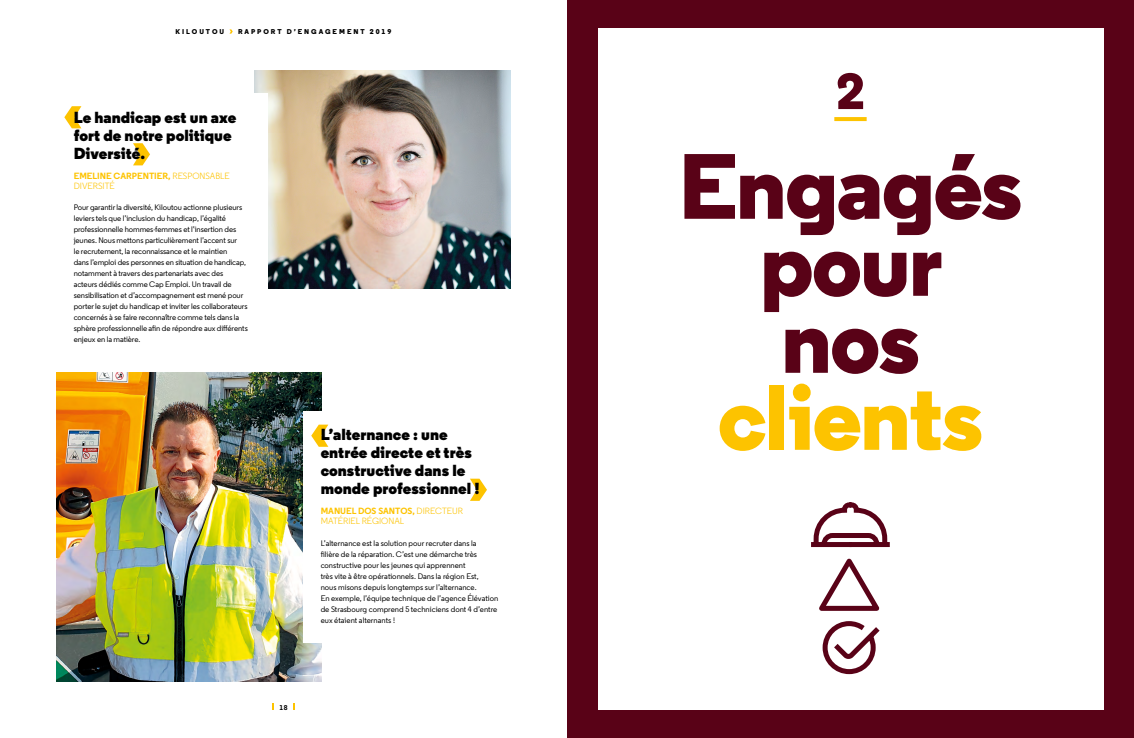
<style>
.page{position:relative;width:1134px;height:738px;background:#fff}
.page>*{position:absolute;margin:0;border:0;box-sizing:border-box;transform-origin:0 0}
.t1{font:800 92.3px/76.9px "Regular";letter-spacing:-.02em;color:#590217;text-align:center}
.t2{font:800 50.7px "Regular";color:#590217}
.t3{font:900 16px/18px "Regular";color:#000}
.t4{font:9px/10px "Regular";color:#fdc300}
.t5{font:500 8px/11px "Regular";letter-spacing:-.01em;color:#000}
.t6{font:800 7px "Regular";letter-spacing:.28em;color:#000}
.t7{font:700 7px "Regular";color:#000}
.s1{font-weight:700}
.s2{color:#fdc300}
</style>
<div class="page">
<div style="left:567px;top:0;width:567px;height:737px;background:#590217"></div>
<div style="left:598px;top:28px;width:506px;height:681px;background:#fff"></div>
<svg style="left:834px;top:117px;width:33px;height:4px"></svg>
<svg style="left:811px;top:502px;width:79px;height:173px"></svg>
<svg style="left:229px;top:29px;width:4px;height:5px"></svg>
<img style="left:57px;top:372px;width:264px;height:308px">
<div style="left:304px;top:411px;width:213px;height:231px;background:#fff"></div>
<img style="left:254px;top:71px;width:256px;height:217px">
<div style="left:57px;top:94px;width:211px;height:253px;background:#fff"></div>
<svg style="left:64px;top:106px;width:17px;height:22px"></svg>
<svg style="left:311px;top:424px;width:17px;height:22px"></svg>
<svg style="left:133px;top:143px;width:17px;height:22px"></svg>
<svg style="left:470px;top:478px;width:17px;height:22px"></svg>
<p class="t6" style="left:176px;top:27px;width:50px">KILOUTOU</p>
<p class="t6" style="left:238px;top:27px;width:155px">RAPPORT D’ENGAGEMENT 2019</p>
<p class="t3" style="left:74px;top:108px;width:164px">Le handicap est un axe fort de notre politique<br>Diversité.</p>
<p class="t4" style="left:74px;top:170px;width:158px"><span class="s1">EMELINE CARPENTIER,</span> RESPONSABLE<br>DIVERSITÉ</p>
<p class="t5" style="left:74px;top:201px;width:176px">Pour garantir la diversité, Kiloutou actionne plusieurs leviers tels que l’inclusion du handicap, l’égalité professionnelle hommes-femmes et l’insertion des jeunes. Nous mettons particulièrement l’accent sur<br>le recrutement, la reconnaissance et le maintien<br>dans l’emploi des personnes en situation de handicap, notamment à travers des partenariats avec des acteurs dédiés comme Cap Emploi. Un travail de sensibilisation et d’accompagnement est mené pour porter le sujet du handicap et inviter les collaborateurs concernés à se faire reconnaître comme tels dans la sphère professionnelle afin de répondre aux différents enjeux en la matière.</p>
<p class="t7" style="left:280px;top:702px;width:9px">18</p>
<p class="t3" style="left:321px;top:425px;width:160px">L’alternance : une entrée directe et très constructive dans le monde professionnel !</p>
<p class="t4" style="left:321px;top:506px;width:144px"><span class="s1">MANUEL DOS SANTOS,</span> DIRECTEUR<br>MATÉRIEL RÉGIONAL</p>
<p class="t5" style="left:321px;top:536px;width:179px">L’alternance est la solution pour recruter dans la<br>filière de la réparation. C’est une démarche très constructive pour les jeunes qui apprennent<br>très vite à être opérationnels. Dans la région Est,<br>nous misons depuis longtemps sur l’alternance.<br>En exemple, l’équipe technique de l’agence Élévation de Strasbourg comprend 5 techniciens dont 4 d’entre eux étaient alternants !</p>
<p class="t2" style="left:836px;top:59px;width:30px">2</p>
<p class="t1" style="left:678px;top:149px;width:346px">Engagés pour nos <span class="s2">clients</span></p>
</div>
